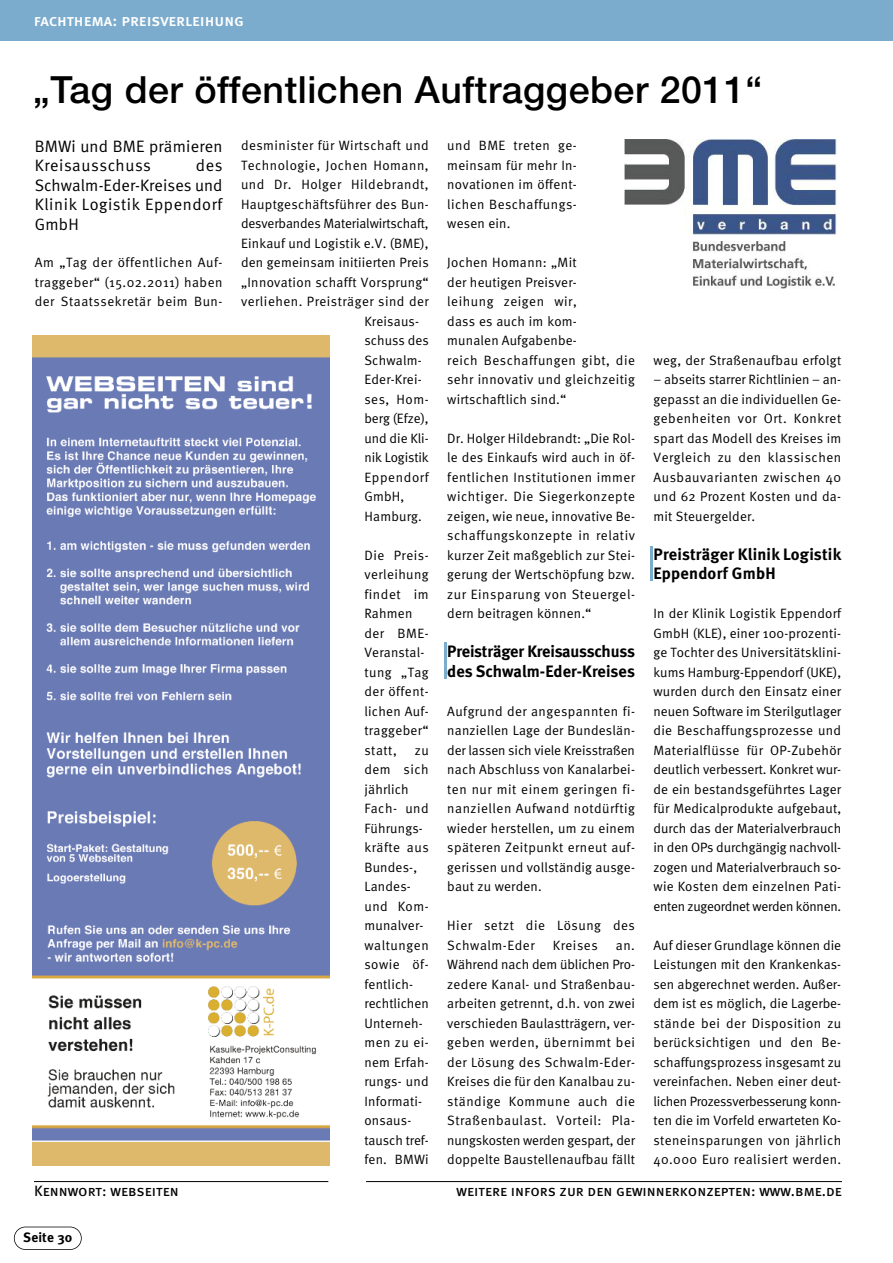
<style>
.page{position:relative;width:893px;height:1263px;background:#fff}
.page>*{position:absolute;margin:0;border:0;box-sizing:border-box;transform-origin:0 0}
.t1{font:500 37.5px "Helvetica Neue";letter-spacing:.015em;color:#000}
.t2{font:16.5px/19.5px "Meta Normal";letter-spacing:.015em;color:#000}
.t3{font:700 16.5px/19.5px "Meta";letter-spacing:.005em;color:#000}
.t4{font:16.5px "Meta Medium Caps";color:#fff}
.t5{font:15px "Meta Book Caps";color:#000}
.t6{font:13.5px/19.5px "Meta Normal";letter-spacing:.025em;color:#000;text-align:justify}
.t7{font:13.5px "Meta Normal";letter-spacing:-.01em;color:#000}
.t8{font:13.5px "Meta Normal";color:#000}
.t9{font:13.5px "Meta Normal";letter-spacing:-.005em;color:#000}
.t10{font:13.5px "Meta Normal";letter-spacing:.005em;color:#000}
.t11{font:13.5px "Meta Normal";letter-spacing:.045em;color:#000}
.t12{font:700 13.5px "Meta";letter-spacing:.015em;color:#000}
</style>
<div class="page">
<hr style="left:366px;top:1181px;width:476px;height:1px;background:#000">
<div style="left:0;top:0;width:893px;height:41px;background:#7babcd"></div>
<div style="left:14px;top:1226px;width:68px;height:24px;border:2px solid #000;border-radius:12px"></div>
<img style="left:624px;top:139px;width:213px;height:150px">
<hr style="left:444px;top:642px;width:2px;height:36px;background:#7babcd">
<hr style="left:650px;top:546px;width:3px;height:35px;background:#7babcd">
<img style="left:32px;top:335px;width:297px;height:830px">
<hr style="left:34px;top:1181px;width:294px;height:1px;background:#000">
<p class="t4" style="left:34px;top:14px;width:212px">fachthema: preisverleihung</p>
<h1 class="t1" style="left:33px;top:77px;width:730px">„Tag der öffentlichen Auftraggeber 2011“</h1>
<p class="t2" style="left:35px;top:138px;width:189px">BMWi und BME prämieren<br>Kreisausschuss</p>
<p class="t6" style="left:241px;top:137px;width:189px">desminister für Wirtschaft und</p>
<p class="t6" style="left:241px;top:156px;width:189px">Technologie, Jochen Homann,</p>
<p class="t6" style="left:241px;top:176px;width:189px">und Dr. Holger Hildebrandt,</p>
<p class="t6" style="left:241px;top:195px;width:189px">Hauptgeschäftsführer des Bun-</p>
<p class="t7" style="left:241px;top:219px;width:189px">desverbandes Materialwirtschaft,</p>
<p class="t6" style="left:241px;top:234px;width:189px">Einkauf und Logistik e.V. (BME),</p>
<p class="t6" style="left:241px;top:254px;width:189px">den gemeinsam initiierten Preis</p>
<p class="t6" style="left:241px;top:273px;width:189px">„Innovation schafft Vorsprung“</p>
<p class="t6" style="left:241px;top:293px;width:189px">verliehen. Preisträger sind der</p>
<p class="t6" style="left:364px;top:312px;width:56px">Kreisaus-</p>
<p class="t10" style="left:364px;top:336px;width:66px">schuss des</p>
<p class="t6" style="left:364px;top:351px;width:59px">Schwalm-</p>
<p class="t6" style="left:364px;top:371px;width:59px">Eder-Krei-</p>
<p class="t6" style="left:364px;top:390px;width:66px">ses, Hom-</p>
<p class="t8" style="left:364px;top:414px;width:66px">berg (Efze),</p>
<p class="t8" style="left:364px;top:433px;width:66px">und die Kli-</p>
<p class="t9" style="left:364px;top:453px;width:66px">nik Logistik</p>
<p class="t11" style="left:364px;top:472px;width:66px">Eppendorf</p>
<p class="t6" style="left:364px;top:488px;width:42px">GmbH,</p>
<p class="t6" style="left:364px;top:507px;width:59px">Hamburg.</p>
<p class="t6" style="left:364px;top:546px;width:66px;text-align:left">Die Preis&shy;verleihung findet im<br>Rahmen der BME-<br>Veranstal&shy;tung „Tag der öffent&shy;lichen Auf&shy;traggeber“ statt,</p>
<p class="t6" style="left:447px;top:137px;width:131px">und BME treten ge&shy;meinsam für mehr In&shy;novationen im öffent&shy;lichen Beschaffungs&shy;wesen ein.</p>
<p class="t6" style="left:447px;top:254px;width:189px;text-align:left">Jochen Homann: „Mit<br>der heutigen Preisver-<br>leihung zeigen wir,<br>dass es auch im kom-<br>munalen Aufgabenbe-<br>reich Beschaffungen gibt, die sehr innovativ und gleichzeitig wirtschaftlich sind.“</p>
<p class="t6" style="left:447px;top:429px;width:189px">Dr. Holger Hildebrandt: „Die Rol&shy;le des Einkaufs wird auch in öf&shy;fentlichen Institutionen immer wichtiger. Die Siegerkonzepte zeigen, wie neue, innovative Be&shy;schaffungskonzepte in relativ kurzer Zeit maßgeblich zur Stei&shy;gerung der Wertschöpfung bzw. zur Einsparung von Steuergel&shy;dern beitragen können.“</p>
<p class="t3" style="left:447px;top:641px;width:189px">Preisträger Kreisausschuss des Schwalm-Eder-Kreises</p>
<p class="t6" style="left:447px;top:702px;width:189px">Aufgrund der angespannten fi&shy;nanziellen Lage der Bundeslän&shy;der lassen sich viele Kreisstraßen nach Abschluss von Kanalarbei&shy;ten nur mit einem geringen fi&shy;nanziellen Aufwand notdürftig wieder herstellen, um zu einem späteren Zeitpunkt erneut auf&shy;gerissen und vollständig ausge&shy;baut zu werden.</p>
<p class="t6" style="left:447px;top:917px;width:189px">Hier setzt die Lösung des<br>Schwalm-Eder</p>
<p class="t2" style="left:35px;top:157px;width:189px;text-align:justify;text-indent:161px">des Schwalm-Eder-Kreises und Klinik Logistik Eppendorf GmbH</p>
<p class="t6" style="left:35px;top:254px;width:189px">Am „Tag der öffentlichen Auf&shy;traggeber“ (15.02.2011) haben der Staatssekretär beim Bun-</p>
<p class="t6" style="left:653px;top:351px;width:189px">weg, der Straßenaufbau erfolgt</p>
<p class="t6" style="left:653px;top:371px;width:189px">– abseits starrer Richtlinien – an&shy;gepasst an die individuellen Ge&shy;gebenheiten vor Ort. Konkret spart das Modell des Kreises im Vergleich zu den klassischen Ausbauvarianten zwischen 40 und 62 Prozent Kosten und da&shy;mit Steuergelder.</p>
<p class="t3" style="left:653px;top:544px;width:189px">Preisträger Klinik Logistik<br>Eppendorf GmbH</p>
<p class="t6" style="left:653px;top:605px;width:189px">In der Klinik Logistik Eppendorf GmbH (KLE), einer 100-prozenti&shy;ge Tochter des Universitätsklini&shy;kums Hamburg-Eppendorf (UKE), wurden durch den Einsatz einer neuen Software im Sterilgutlager die Beschaffungsprozesse und Materialflüsse für OP-Zubehör deutlich verbessert. Konkret wur&shy;de ein bestandsgeführtes Lager für Medicalprodukte aufgebaut, durch das der Materialverbrauch in den OPs durchgängig nachvoll&shy;zogen und Materialverbrauch so&shy;wie Kosten dem einzelnen Pati&shy;enten zugeordnet werden können.</p>
<p class="t6" style="left:653px;top:936px;width:189px">Auf dieser Grundlage können die Leistungen mit den Krankenkas&shy;sen abgerechnet werden. Außer&shy;dem ist es möglich, die Lagerbe&shy;stände bei der Disposition zu berücksichtigen und den Be&shy;schaffungsprozess insgesamt zu vereinfachen. Neben einer deut&shy;lichen Prozessverbesserung konn&shy;ten die im Vorfeld erwarteten Ko&shy;steneinsparungen von jährlich 40.000 Euro realisiert werden.</p>
<p class="t6" style="left:364px;top:741px;width:66px;text-align:left;text-indent:50px">zu dem sich jährlich<br>Fach- und<br>Führungs&shy;kräfte aus<br>Bundes-,<br>Landes&shy;und Kom&shy;munalver&shy;waltungen sowie öf&shy;fentlich&shy;rechtlichen<br>Unterneh&shy;men zu ei&shy;nem Erfah&shy;rungs- und<br>Informati&shy;onsaus&shy;tausch tref&shy;fen. BMWi</p>
<p class="t6" style="left:553px;top:936px;width:46px">Kreises</p>
<p class="t6" style="left:447px;top:936px;width:189px;text-indent:169px">an.<br>Während nach dem üblichen Pro&shy;zedere Kanal- und Straßenbau&shy;arbeiten getrennt, d.h. von zwei verschieden Baulastträgern, ver&shy;geben werden, übernimmt bei der Lösung des Schwalm-Eder-Kreises die für den Kanalbau zu&shy;ständige Kommune auch die Straßenbaulast. Vorteil: Pla&shy;nungskosten werden gespart, der doppelte Baustellenaufbau fällt</p>
<p class="t5" style="left:34px;top:1185px;width:146px">Kennwort: webseiten</p>
<p class="t12" style="left:23px;top:1229px;width:51px">Seite 30</p>
<p class="t5" style="left:457px;top:1185px;width:387px">weitere infors zur den gewinnerkonzepten: www.bme.de</p>
</div>
